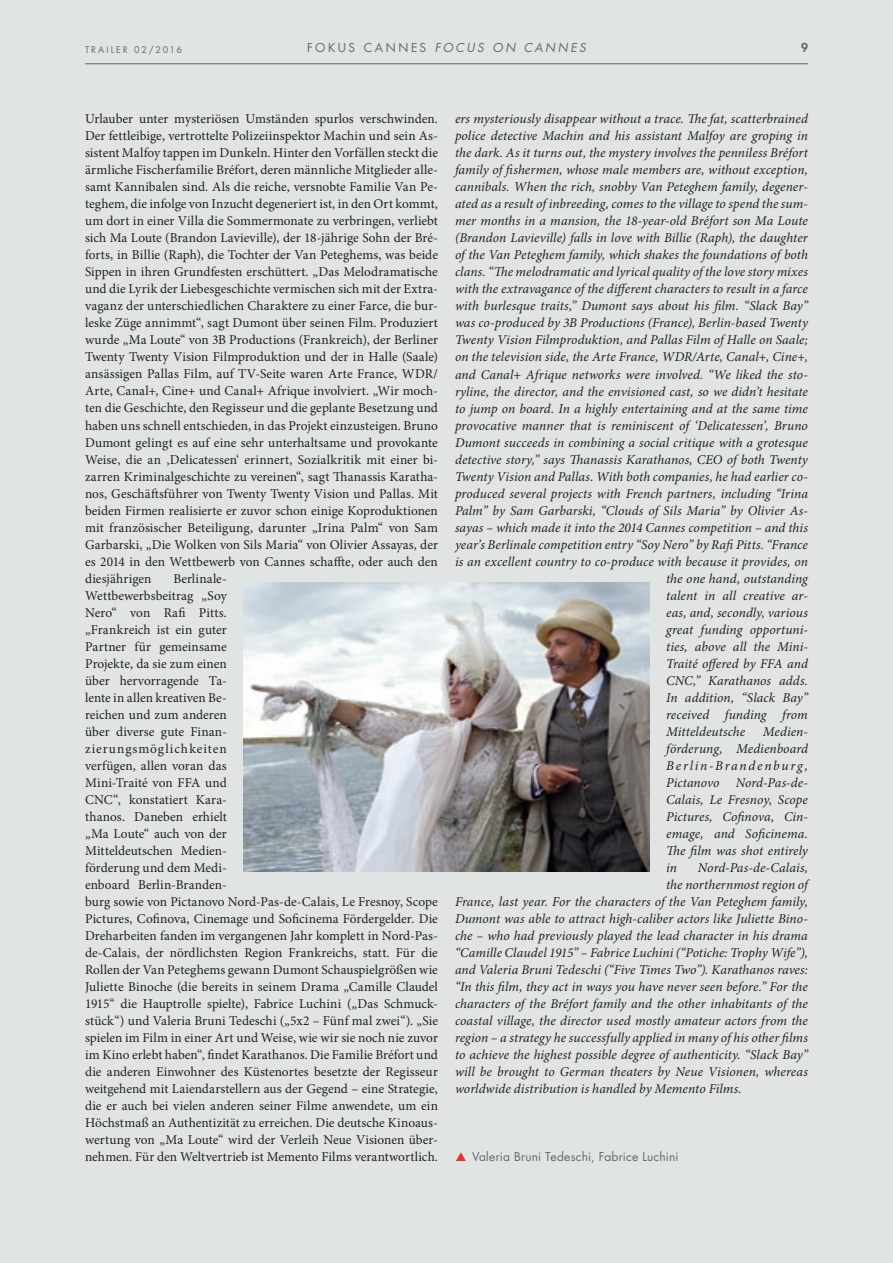
<style>
.page{position:relative;width:893px;height:1263px;background:#e0e4e2}
.page>*{position:absolute;margin:0;border:0;box-sizing:border-box;transform-origin:0 0}
.t1{font:13.5px/17px "Minion Pro";color:#231f20;text-align:justify}
.t2{font:italic 13.5px/17px "Minion Pro";letter-spacing:.005em;color:#231f20;text-align:justify}
.t3{font:12px "Futura Std";letter-spacing:.015em;color:#5d6e65}
.t4{font:italic 12px "Futura Std";letter-spacing:.2em;color:#5d6e65}
.t5{font:800 12px "Futura Std";color:#5d6e65}
.t6{font:9px "Futura Std";letter-spacing:.215em;color:#5d6e65}
.s1{font-style:normal}
</style>
<div class="page">
<img style="left:244px;top:583px;width:405px;height:289px">
<hr style="left:85px;top:63px;width:723px;height:1px;background:#5d6e65">
<p class="t6" style="left:85px;top:43px;width:98px">TRAILER 02/2016</p>
<p class="t4" style="left:307px;top:40px;width:280px"><span class="s1">FOKUS CANNES</span> FOCUS ON CANNES</p>
<p class="t5" style="left:801px;top:40px;width:8px">9</p>
<p class="t1" style="left:85px;top:111px;width:354px">Urlauber unter mysteriösen Umständen spurlos verschwinden.<br>Der fettleibige, vertrottelte Polizeiinspektor Machin und sein As&shy;sistent Malfoy tappen im Dunkeln. Hinter den Vorfällen steckt die ärmliche Fischerfamilie Bréfort, deren männliche Mitglieder alle&shy;samt Kannibalen sind. Als die reiche, versnobte Familie Van Pe&shy;teghem, die infolge von Inzucht degeneriert ist, in den Ort kommt, um dort in einer Villa die Sommermonate zu verbringen, verliebt sich Ma Loute (Brandon Lavieville), der 18-jährige Sohn der Bré&shy;forts, in Billie (Raph), die Tochter der Van Peteghems, was beide Sippen in ihren Grundfesten erschüttert. „Das Melodramatische und die Lyrik der Liebesgeschichte vermischen sich mit der Extra&shy;vaganz der unterschiedlichen Charaktere zu einer Farce, die bur&shy;leske Züge annimmt“, sagt Dumont über seinen Film. Produziert wurde „Ma Loute“ von 3B Productions (Frankreich), der Berliner Twenty Twenty Vision Filmproduktion und der in Halle (Saale) ansässigen Pallas Film, auf TV-Seite waren Arte France, WDR/ Arte, Canal+, Cine+ und Canal+ Afrique involviert. „Wir moch&shy;ten die Geschichte, den Regisseur und die geplante Besetzung und haben uns schnell entschieden, in das Projekt einzusteigen. Bruno Dumont gelingt es auf eine sehr unterhaltsame und provokante Weise, die an ‚Delicatessen‘ erinnert, Sozialkritik mit einer bi&shy;zarren Kriminalgeschichte zu vereinen“, sagt Thanassis Karatha&shy;nos, Geschäftsführer von Twenty Twenty Vision und Pallas. Mit beiden Firmen realisierte er zuvor schon einige Koproduktionen mit französischer Beteiligung, darunter „Irina Palm“ von Sam Garbarski, „Die Wolken von Sils Maria“ von Olivier Assayas, der es 2014 in den Wettbewerb von Cannes schaffte, oder auch den diesjährigen</p>
<p class="t1" style="left:85px;top:570px;width:354px;text-align:left;text-indent:88px">Berlinale-<br>Wettbewerbsbeitrag „Soy<br>Nero“ von Rafi Pitts.<br>„Frankreich ist ein guter<br>Partner für gemeinsame<br>Projekte, da sie zum einen<br>über hervorragende Ta-<br>lente in allen kreativen Be-<br>reichen und zum anderen<br>über diverse gute Finan-<br>zierungsmöglichkeiten<br>verfügen, allen voran das<br>Mini-Traité von FFA und<br>CNC“, konstatiert Kara-<br>thanos. Daneben erhielt<br>„Ma Loute“ auch von der<br>Mitteldeutschen Medien-<br>förderung und dem Medi-<br>enboard Berlin-Branden-<br>burg sowie von Pictanovo Nord-Pas-de-Calais, Le Fresnoy, Scope Pictures, Cofinova, Cinemage und Soficinema Fördergelder. Die Dreharbeiten fanden im vergangenen Jahr komplett in Nord-Pas&shy;de-Calais, der nördlichsten Region Frankreichs, statt. Für die Rollen der Van Peteghems gewann Dumont Schauspielgrößen wie Juliette Binoche (die bereits in seinem Drama „Camille Claudel 1915“ die Hauptrolle spielte), Fabrice Luchini („Das Schmuck&shy;stück“) und Valeria Bruni Tedeschi („5x2 – Fünf mal zwei“). „Sie spielen im Film in einer Art und Weise, wie wir sie noch nie zuvor im Kino erlebt haben“, findet Karathanos. Die Familie Bréfort und die anderen Einwohner des Küstenortes besetzte der Regisseur weitgehend mit Laiendarstellern aus der Gegend – eine Strategie, die er auch bei vielen anderen seiner Filme anwendete, um ein Höchstmaß an Authentizität zu erreichen. Die deutsche Kinoaus&shy;wertung von „Ma Loute“ wird der Verleih Neue Visionen über&shy;nehmen. Für den Weltvertrieb ist Memento Films verantwortlich.</p>
<p class="t2" style="left:455px;top:110px;width:354px">ers mysteriously disappear without a trace. The fat, scatterbrained</p>
<p class="t2" style="left:455px;top:128px;width:354px">police detective Machin and his assistant Malfoy are groping in</p>
<p class="t2" style="left:455px;top:145px;width:354px">the dark. As it turns out, the mystery involves the penniless Bréfort</p>
<p class="t2" style="left:455px;top:162px;width:354px">family of fishermen, whose male members are, without exception,</p>
<p class="t2" style="left:455px;top:179px;width:354px">cannibals. When the rich, snobby Van Peteghem family, degener-</p>
<p class="t2" style="left:455px;top:196px;width:354px">ated as a result of inbreeding, comes to the village to spend the sum-</p>
<p class="t2" style="left:455px;top:213px;width:354px">mer months in a mansion, the 18-year-old Bréfort son Ma Loute</p>
<p class="t2" style="left:455px;top:230px;width:354px">(Brandon Lavieville) falls in love with Billie (Raph), the daughter</p>
<p class="t2" style="left:455px;top:247px;width:354px">of the Van Peteghem family, which shakes the foundations of both</p>
<p class="t2" style="left:455px;top:264px;width:354px">clans. “The melodramatic and lyrical quality of the love story mixes</p>
<p class="t2" style="left:455px;top:281px;width:354px">with the extravagance of the different characters to result in a farce</p>
<p class="t2" style="left:455px;top:298px;width:354px">with burlesque traits,” Dumont says about his film. “Slack Bay”</p>
<p class="t2" style="left:455px;top:315px;width:354px">was co-produced by 3B Productions (France), Berlin-based Twenty</p>
<p class="t2" style="left:455px;top:332px;width:354px">Twenty Vision Filmproduktion, and Pallas Film of Halle on Saale;</p>
<p class="t2" style="left:455px;top:349px;width:354px">on the television side, the Arte France, WDR/Arte, Canal+, Cine+,</p>
<p class="t2" style="left:455px;top:366px;width:354px">and Canal+ Afrique networks were involved. “We liked the sto-</p>
<p class="t2" style="left:455px;top:383px;width:354px">ryline, the director, and the envisioned cast, so we didn’t hesitate</p>
<p class="t2" style="left:455px;top:400px;width:354px">to jump on board. In a highly entertaining and at the same time</p>
<p class="t2" style="left:455px;top:417px;width:354px">provocative manner that is reminiscent of ‘Delicatessen’, Bruno</p>
<p class="t2" style="left:455px;top:434px;width:354px">Dumont succeeds in combining a social critique with a grotesque</p>
<p class="t2" style="left:455px;top:451px;width:354px">detective story,” says Thanassis Karathanos, CEO of both Twenty</p>
<p class="t2" style="left:455px;top:468px;width:354px">Twenty Vision and Pallas. With both companies, he had earlier co-</p>
<p class="t2" style="left:455px;top:485px;width:354px">produced several projects with French partners, including “Irina</p>
<p class="t2" style="left:455px;top:502px;width:354px">Palm” by Sam Garbarski, “Clouds of Sils Maria” by Olivier As-</p>
<p class="t2" style="left:455px;top:519px;width:354px">sayas – which made it into the 2014 Cannes competition – and this</p>
<p class="t2" style="left:455px;top:536px;width:354px">year’s Berlinale competition entry “Soy Nero” by Rafi Pitts. “France</p>
<p class="t2" style="left:455px;top:553px;width:354px">is an excellent country to co-produce with because it provides, on</p>
<p class="t2" style="left:666px;top:570px;width:143px">the one hand, outstanding</p>
<p class="t2" style="left:666px;top:587px;width:143px">talent in all creative ar-</p>
<p class="t2" style="left:666px;top:604px;width:143px">eas, and, secondly, various</p>
<p class="t2" style="left:666px;top:621px;width:143px">great funding opportuni-</p>
<p class="t2" style="left:666px;top:638px;width:143px">ties, above all the Mini-</p>
<p class="t2" style="left:666px;top:655px;width:143px">Traité offered by FFA and</p>
<p class="t2" style="left:666px;top:672px;width:143px">CNC,” Karathanos adds.</p>
<p class="t2" style="left:666px;top:689px;width:143px">In addition, “Slack Bay”</p>
<p class="t2" style="left:666px;top:706px;width:143px">received funding from</p>
<p class="t2" style="left:666px;top:723px;width:81px">Mitteldeutsche</p>
<p class="t2" style="left:666px;top:723px;width:143px;text-indent:97px">Medien&shy;förderung, Medienboard Berlin-Brandenburg, Pictanovo Nord-Pas-de-Calais, Le Fresnoy, Scope Pictures, Cofinova, Cin&shy;emage, and Soficinema.<br>The film was shot entirely in</p>
<p class="t2" style="left:698px;top:859px;width:112px">Nord-Pas-de-Calais,</p>
<p class="t2" style="left:666px;top:876px;width:143px">the northernmost region of</p>
<p class="t2" style="left:455px;top:893px;width:354px">France, last year. For the characters of the Van Peteghem family,</p>
<p class="t2" style="left:455px;top:910px;width:354px">Dumont was able to attract high-caliber actors like Juliette Bino-</p>
<p class="t2" style="left:455px;top:927px;width:354px">che – who had previously played the lead character in his drama</p>
<p class="t2" style="left:455px;top:944px;width:354px">“Camille Claudel 1915” – Fabrice Luchini (“Potiche: Trophy Wife”),</p>
<p class="t2" style="left:455px;top:961px;width:354px">and Valeria Bruni Tedeschi (“Five Times Two”). Karathanos raves:</p>
<p class="t2" style="left:455px;top:978px;width:354px">“In this film, they act in ways you have never seen before.” For the</p>
<p class="t2" style="left:455px;top:995px;width:354px">characters of the Bréfort family and the other inhabitants of the</p>
<p class="t2" style="left:455px;top:1012px;width:354px">coastal village, the director used mostly amateur actors from the</p>
<p class="t2" style="left:455px;top:1029px;width:354px">region – a strategy he successfully applied in many of his other films</p>
<p class="t2" style="left:455px;top:1046px;width:354px">to achieve the highest possible degree of authenticity. “Slack Bay”</p>
<p class="t2" style="left:455px;top:1063px;width:354px">will be brought to German theaters by Neue Visionen, whereas</p>
<p class="t2" style="left:455px;top:1080px;width:288px">worldwide distribution is handled by Memento Films.</p>
<p class="t3" style="left:472px;top:1149px;width:208px">Valeria Bruni Tedeschi, Fabrice Luchini</p>
</div>
